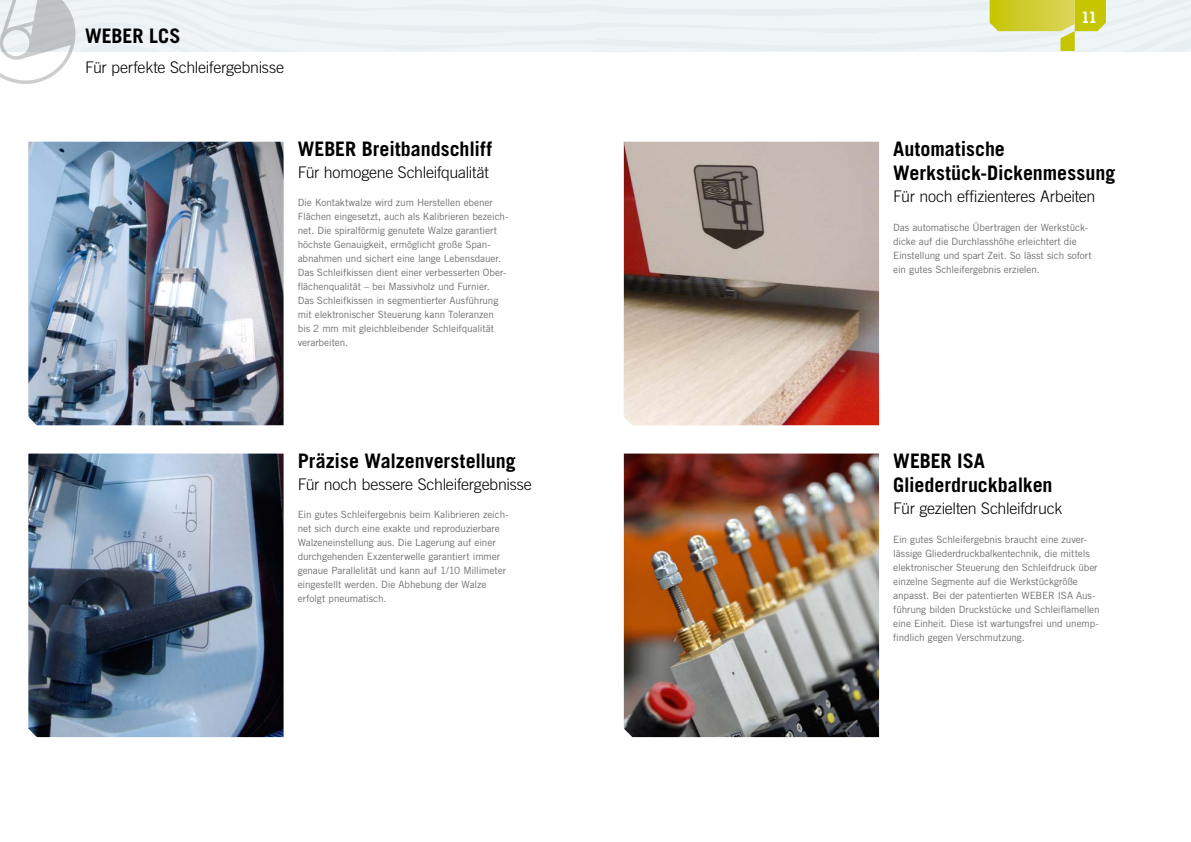
<style>
.page{position:relative;width:1191px;height:842px;background:#fff}
.page>*{position:absolute;margin:0;border:0;box-sizing:border-box;transform-origin:0 0}
.t1{font:700 20px/24px "Trade Gothic LT Std";letter-spacing:-.005em;color:#000}
.t2{font:300 16px "Trade Gothic LT Std";letter-spacing:-.02em;color:#000}
.t3{font:600 16px "Lubalin Graph Std";color:#fff}
.t4{font:10px/14px "Trade Gothic LT Std";letter-spacing:-.01em;color:#6f6f6e}
</style>
<div class="page">
<div style="left:595px;top:0;width:596px;height:51px;background:#eff4f7"></div>
<svg style="left:989px;top:0;width:117px;height:51px"></svg>
<svg style="left:0;top:0;width:75px;height:84px"></svg>
<img style="left:28px;top:142px;width:255px;height:283px">
<img style="left:624px;top:142px;width:255px;height:283px">
<img style="left:28px;top:454px;width:255px;height:283px">
<img style="left:624px;top:454px;width:255px;height:283px">
<h1 class="t1" style="left:85px;top:23px;width:97px">WEBER LCS</h1>
<h2 class="t2" style="left:85px;top:58px;width:200px">Für perfekte Schleifergebnisse</h2>
<h1 class="t1" style="left:298px;top:137px;width:196px">WEBER Breitbandschliff</h1>
<h2 class="t2" style="left:298px;top:163px;width:193px">Für homogene Schleifqualität</h2>
<p class="t4" style="left:298px;top:195px;width:212px">Die Kontaktwalze wird zum Herstellen ebener Flächen eingesetzt, auch als Kalibrieren bezeich&shy;net. Die spiralförmig genutete Walze garantiert höchste Genauigkeit, ermöglicht große Span&shy;abnahmen und sichert eine lange Lebensdauer.<br>Das Schleifkissen dient einer verbesserten Ober&shy;flächenqualität – bei Massivholz und Furnier.<br>Das Schleifkissen in segmentierter Ausführung mit elektronischer Steuerung kann Toleranzen bis 2 mm mit gleichbleibender Schleifqualität verarbeiten.</p>
<h1 class="t1" style="left:298px;top:449px;width:219px">Präzise Walzenverstellung</h1>
<h2 class="t2" style="left:298px;top:475px;width:236px">Für noch bessere Schleifergebnisse</h2>
<p class="t4" style="left:298px;top:507px;width:212px">Ein gutes Schleifergebnis beim Kalibrieren zeich&shy;net sich durch eine exakte und reproduzierbare Walzeneinstellung aus. Die Lagerung auf einer durchgehenden Exzenterwelle garantiert immer genaue Parallelität und kann auf 1/10 Millimeter eingestellt werden. Die Abhebung der Walze erfolgt pneumatisch.</p>
<h2 class="t3" style="left:1080px;top:6px;width:18px">11</h2>
<h1 class="t1" style="left:893px;top:137px;width:224px">Automatische<br>Werkstück-Dickenmessung</h1>
<h2 class="t2" style="left:893px;top:187px;width:204px">Für noch effizienteres Arbeiten</h2>
<p class="t4" style="left:893px;top:220px;width:200px">Das automatische Übertragen der Werkstück&shy;dicke auf die Durchlasshöhe erleichtert die Einstellung und spart Zeit. So lässt sich sofort ein gutes Schleifergebnis erzielen.</p>
<h1 class="t1" style="left:893px;top:449px;width:161px">WEBER ISA<br>Gliederdruckbalken</h1>
<h2 class="t2" style="left:893px;top:499px;width:171px">Für gezielten Schleifdruck</h2>
<p class="t4" style="left:893px;top:532px;width:208px">Ein gutes Schleifergebnis braucht eine zuver&shy;lässige Gliederdruckbalkentechnik, die mittels elektronischer Steuerung den Schleifdruck über einzelne Segmente auf die Werkstückgröße anpasst. Bei der patentierten WEBER ISA Aus&shy;führung bilden Druckstücke und Schleif-lamellen eine Einheit. Diese ist wartungsfrei und unemp&shy;findlich gegen Verschmutzung.</p>
</div>
